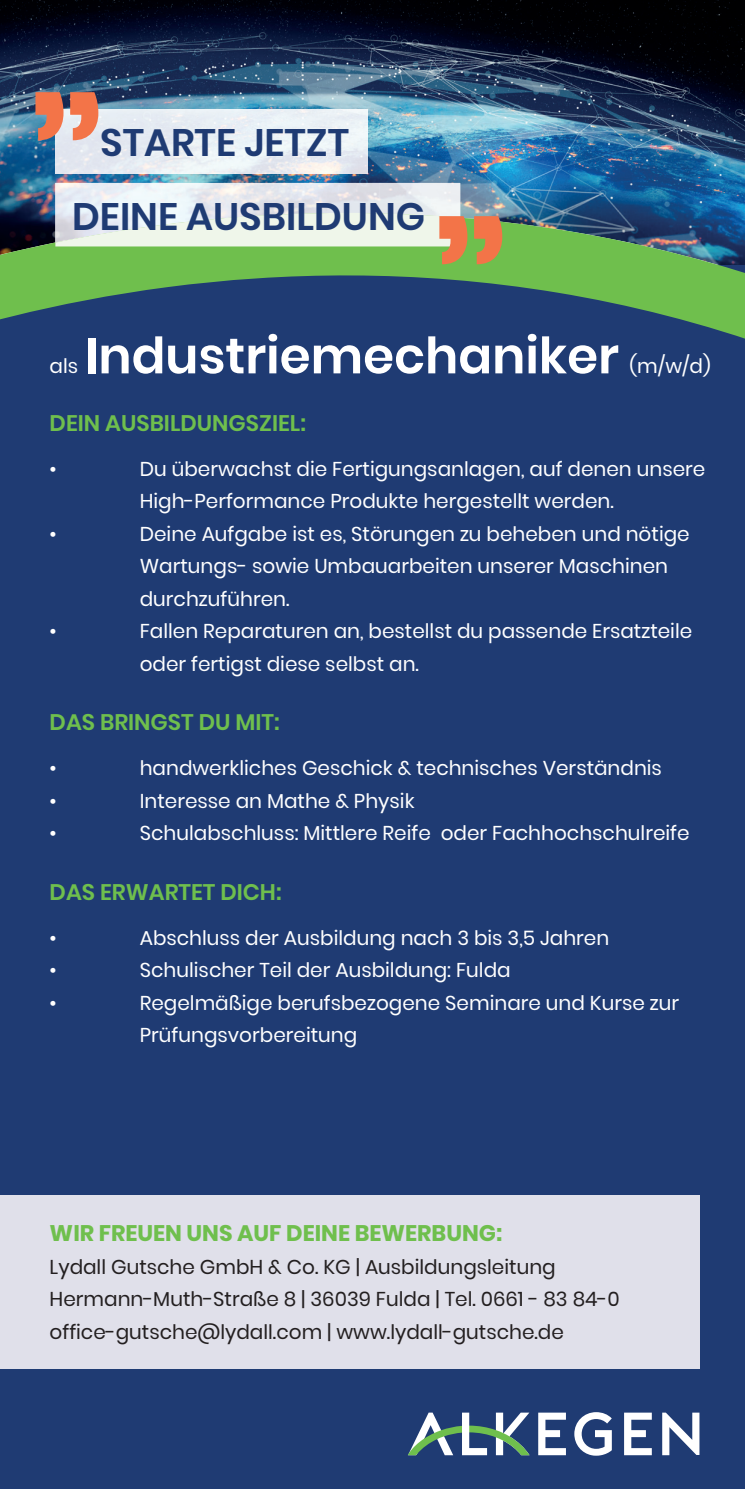
<style>
.page{position:relative;width:745px;height:1489px;background:#fff}
.page>*{position:absolute;margin:0;border:0;box-sizing:border-box;transform-origin:0 0}
.t1{font:600 50px "Poppins";color:#fff}
.t2{font:600 38.25px/74.2px "Poppins";color:#1f3b73}
.t3{font:600 22.5px "Poppins";color:#6fbf4d}
.t4{font:700 22.5px "Poppins";color:#6fbf4d}
.t5{font:20px/32.5px "Poppins";color:#fff}
.t6{font:20px/32.5px "Poppins";color:#231f20}
</style>
<div class="page">
<img style="left:0;top:0;width:744px;height:206px">
<div style="left:0;top:266px;width:744px;height:1222px;background:#1f3b73"></div>
<svg style="left:0;top:206px;width:744px;height:133px"></svg>
<svg style="left:662px;top:1412px;width:37px;height:42px"></svg>
<svg style="left:624px;top:1412px;width:27px;height:42px"></svg>
<svg style="left:574px;top:1412px;width:37px;height:43px"></svg>
<svg style="left:538px;top:1412px;width:27px;height:42px"></svg>
<svg style="left:408px;top:1412px;width:121px;height:42px"></svg>
<div style="left:0;top:1194px;width:699px;height:174px;background:#e0e0ea"></div>
<img style="left:56px;top:109px;width:311px;height:65px">
<svg style="left:35px;top:92px;width:63px;height:48px;background:#d88971"></svg>
<img style="left:55px;top:183px;width:324px;height:30px">
<img style="left:379px;top:183px;width:81px;height:30px">
<svg style="left:55px;top:213px;width:447px;height:51px;background:#c2d5a7"></svg>
<h2 class="t2" style="left:72px;top:105px;width:354px;text-indent:28px">STARTE JETZT<br>DEINE AUSBILDUNG</h2>
<p class="t5" style="left:50px;top:350px;width:30px">als</p>
<h1 class="t1" style="left:85px;top:327px;width:535px">Industriemechaniker</h1>
<p class="t5" style="left:629px;top:350px;width:83px">(m/w/d)</p>
<p class="t3" style="left:50px;top:409px;width:257px">DEIN AUSBILDUNGSZIEL:</p>
<p class="t5" style="left:50px;top:452px;width:9px">•</p>
<p class="t5" style="left:140px;top:452px;width:566px">Du überwachst die Fertigungsanlagen, auf denen unsere<br>High-Performance Produkte hergestellt werden.</p>
<p class="t5" style="left:50px;top:517px;width:9px">•</p>
<p class="t5" style="left:140px;top:517px;width:551px">Deine Aufgabe ist es, Störungen zu beheben und nötige<br>Wartungs- sowie Umbauarbeiten unserer Maschinen durchzuführen.</p>
<p class="t5" style="left:50px;top:615px;width:9px">•</p>
<p class="t5" style="left:140px;top:615px;width:553px">Fallen Reparaturen an, bestellst du passende Ersatzteile oder fertigst diese selbst an.</p>
<p class="t3" style="left:50px;top:709px;width:231px">DAS BRINGST DU MIT:</p>
<p class="t5" style="left:50px;top:752px;width:9px">•</p>
<p class="t5" style="left:140px;top:752px;width:523px">handwerkliches Geschick &amp; technisches Verständnis</p>
<p class="t5" style="left:50px;top:784px;width:9px">•</p>
<p class="t5" style="left:140px;top:784px;width:276px">Interesse an Mathe &amp; Physik</p>
<p class="t5" style="left:50px;top:817px;width:9px">•</p>
<p class="t5" style="left:140px;top:817px;width:551px">Schulabschluss: Mittlere Reife oder Fachhochschulreife</p>
<p class="t3" style="left:50px;top:878px;width:233px">DAS ERWARTET DICH:</p>
<p class="t5" style="left:50px;top:921px;width:9px">•</p>
<p class="t5" style="left:140px;top:921px;width:470px">Abschluss der Ausbildung nach 3 bis 3,5 Jahren</p>
<p class="t5" style="left:50px;top:954px;width:9px">•</p>
<p class="t5" style="left:140px;top:954px;width:372px">Schulischer Teil der Ausbildung: Fulda</p>
<p class="t5" style="left:50px;top:986px;width:9px">•</p>
<p class="t5" style="left:140px;top:986px;width:540px">Regelmäßige berufsbezogene Seminare und Kurse zur<br>Prüfungsvorbereitung</p>
<p class="t4" style="left:50px;top:1220px;width:454px">WIR FREUEN UNS AUF DEINE BEWERBUNG:</p>
<p class="t6" style="left:50px;top:1250px;width:571px">Lydall Gutsche GmbH &amp; Co. KG | Ausbildungsleitung<br>Hermann-Muth-Straße 8 | 36039 Fulda | Tel. 0661 - 83 84-0 office-gutsche@lydall.com | www.lydall-gutsche.de</p>
</div>
